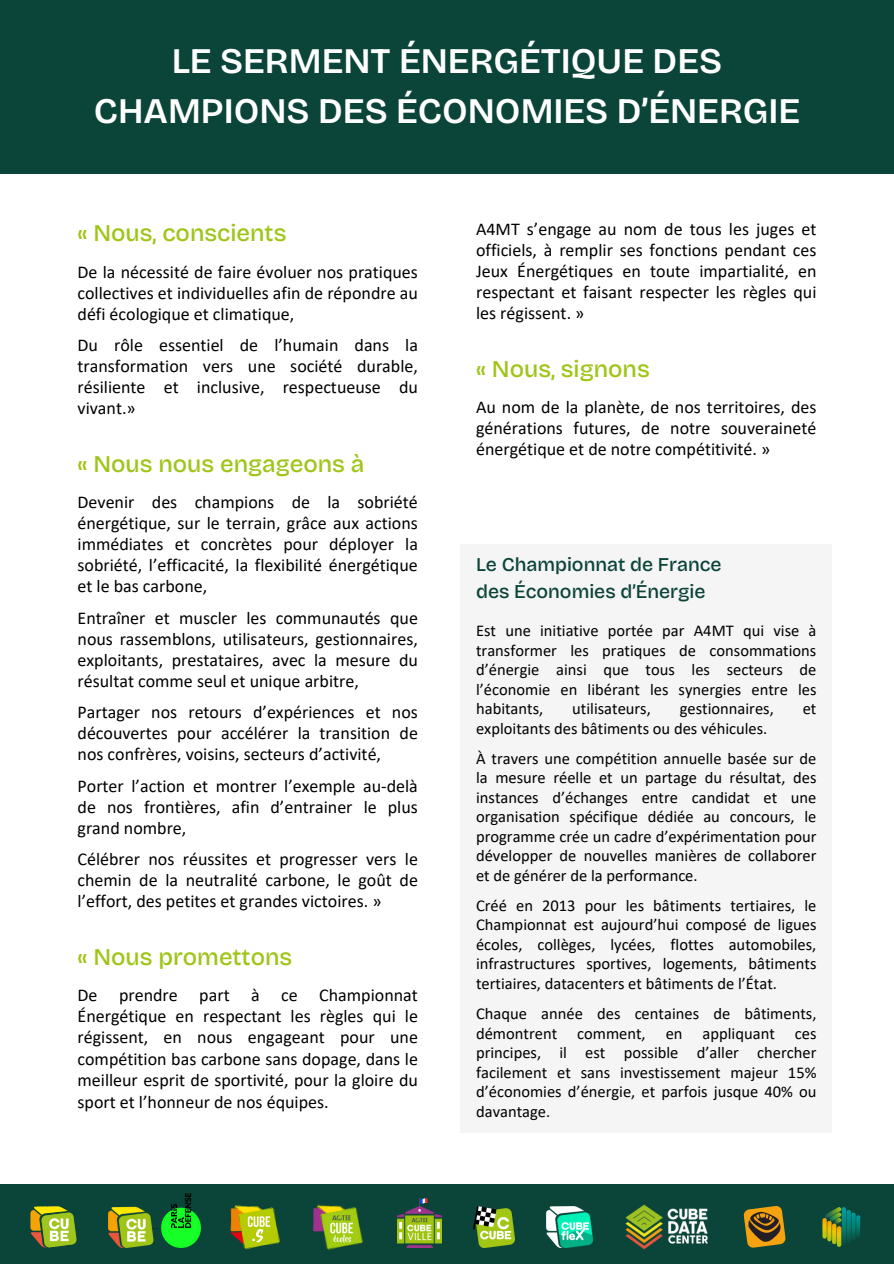
<style>
.page{position:relative;width:894px;height:1264px;background:#fff}
.page>*{position:absolute;margin:0;border:0;box-sizing:border-box;transform-origin:0 0}
.t1{font:600 36px/49.5px "Bricolage Grotesque";color:#fff;text-align:center}
.t2{font:500 24px "Bricolage Grotesque";color:#a0c519}
.t3{font:500 19.5px/27px "Bricolage Grotesque";color:#0b4439}
.t4{font:18px/21px "Calibri";color:#000;text-align:justify}
.t5{font:16.5px/19.5px "Calibri";color:#000;text-align:justify}
</style>
<div class="page">
<div style="left:0;top:0;width:893px;height:173px;background:#0b4439"></div>
<div style="left:0;top:1183px;width:893px;height:80px;background:#0b4439"></div>
<div style="left:460px;top:544px;width:371px;height:588px;background:#f5f5f5"></div>
<img style="left:30px;top:1206px;width:47px;height:41px">
<img style="left:230px;top:1205px;width:50px;height:44px">
<img style="left:312px;top:1204px;width:51px;height:46px">
<img style="left:546px;top:1206px;width:46px;height:41px">
<img style="left:822px;top:1207px;width:39px;height:40px">
<img style="left:473px;top:1206px;width:41px;height:41px">
<svg style="left:743px;top:1206px;width:42px;height:41px"></svg>
<img style="left:625px;top:1204px;width:83px;height:45px">
<img style="left:398px;top:1198px;width:44px;height:49px">
<img style="left:108px;top:1193px;width:92px;height:53px">
<h1 class="t1" style="left:94px;top:36px;width:707px">LE SERMENT ÉNERGÉTIQUE DES<br>CHAMPIONS DES ÉCONOMIES D’ÉNERGIE</h1>
<h2 class="t2" style="left:77px;top:219px;width:210px">« Nous, conscients</h2>
<h2 class="t4" style="left:77px;top:262px;width:342px">De la nécessité de faire évoluer nos pratiques collectives et individuelles afin de répondre au défi écologique et climatique,</h2>
<h4 class="t4" style="left:77px;top:336px;width:342px">Du rôle essentiel de l’humain dans la transformation vers une société durable, résiliente et inclusive, respectueuse du vivant.»</h4>
<p class="t2" style="left:77px;top:449px;width:288px">« Nous nous engageons à</p>
<p class="t4" style="left:77px;top:493px;width:342px">Devenir des champions de la sobriété énergétique, sur le terrain, grâce aux actions immédiates et concrètes pour déployer la sobriété, l’efficacité, la flexibilité énergétique et le bas carbone,</p>
<p class="t4" style="left:77px;top:608px;width:342px">Entraîner et muscler les communautés que nous rassemblons, utilisateurs, gestionnaires, exploitants, prestataires, avec la mesure du résultat comme seul et unique arbitre,</p>
<p class="t4" style="left:77px;top:703px;width:342px">Partager nos retours d’expériences et nos découvertes pour accélérer la transition de nos confrères, voisins, secteurs d’activité,</p>
<p class="t4" style="left:77px;top:776px;width:342px">Porter l’action et montrer l’exemple au-delà de nos frontières, afin d’entrainer le plus grand nombre,</p>
<p class="t4" style="left:77px;top:850px;width:342px">Célébrer nos réussites et progresser vers le chemin de la neutralité carbone, le goût de l’effort, des petites et grandes victoires. »</p>
<p class="t2" style="left:77px;top:942px;width:216px">« Nous promettons</p>
<p class="t4" style="left:77px;top:985px;width:342px">De prendre part à ce Championnat Énergétique en respectant les règles qui le régissent, en nous engageant pour une compétition bas carbone sans dopage, dans le meilleur esprit de sportivité, pour la gloire du sport et l’honneur de nos équipes.</p>
<p class="t4" style="left:476px;top:220px;width:342px">A4MT s’engage au nom de tous les juges et officiels, à remplir ses fonctions pendant ces Jeux Énergétiques en toute impartialité, en respectant et faisant respecter les règles qui les régissent. »</p>
<h4 class="t2" style="left:476px;top:354px;width:175px">« Nous, signons</h4>
<h3 class="t4" style="left:476px;top:398px;width:342px">Au nom de la planète, de nos territoires, des générations futures, de notre souveraineté énergétique et de notre compétitivité. »</h3>
<h4 class="t3" style="left:476px;top:551px;width:247px">Le Championnat de France des Économies d’Énergie</h4>
<p class="t5" style="left:476px;top:622px;width:342px">Est une initiative portée par A4MT qui vise à transformer les pratiques de consommations d’énergie ainsi que tous les secteurs de l’économie en libérant les synergies entre les habitants,</p>
<p class="t5" style="left:572px;top:700px;width:80px">utilisateurs,</p>
<p class="t5" style="left:679px;top:700px;width:95px">gestionnaires,</p>
<p class="t5" style="left:802px;top:700px;width:15px">et</p>
<p class="t5" style="left:476px;top:720px;width:293px">exploitants des bâtiments ou des véhicules.</p>
<p class="t5" style="left:476px;top:750px;width:342px">À travers une compétition annuelle basée sur de la mesure réelle et un partage du résultat, des instances d’échanges entre candidat et une organisation spécifique dédiée au concours, le programme crée un cadre d’expérimentation pour développer de nouvelles manières de collaborer et de générer de la performance.</p>
<p class="t5" style="left:476px;top:897px;width:342px">Créé en 2013 pour les bâtiments tertiaires, le Championnat est aujourd’hui composé de ligues écoles, collèges, lycées, flottes automobiles, infrastructures sportives, logements, bâtiments tertiaires, datacenters et bâtiments de l’État.</p>
<p class="t5" style="left:476px;top:1005px;width:342px">Chaque année des centaines de bâtiments, démontrent comment, en appliquant ces principes, il est possible d’aller chercher facilement et sans investissement majeur 15% d’économies d’énergie, et parfois jusque 40% ou davantage.</p>
</div>
